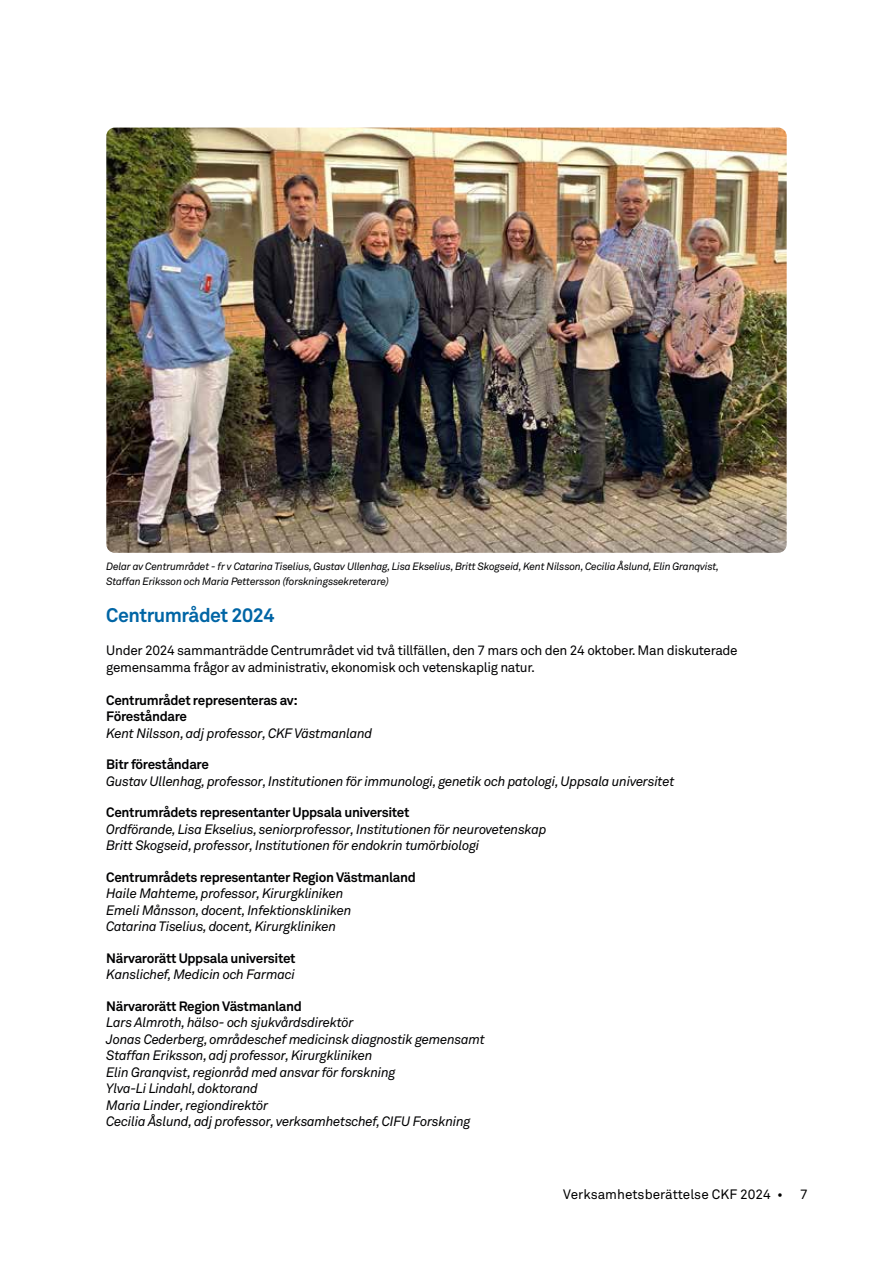
<style>
.page{position:relative;width:893px;height:1263px;background:#fff}
.page>*{position:absolute;margin:0;border:0;box-sizing:border-box;transform-origin:0 0}
.t1{font:700 19.5px "Akkurat Std";letter-spacing:-.025em;color:#0065a5}
.t2{font:italic 13.5px/16.5px "Akkurat Std";letter-spacing:-.025em;color:#020203}
.t3{font:700 13.5px/16.5px "Akkurat Std";letter-spacing:-.025em;color:#020203}
.t4{font:13.5px/16.5px "Akkurat Std";letter-spacing:-.025em;color:#020203}
.t5{font:13.5px "Akkurat Std";color:#000}
.t6{font:italic 10.5px/15px "Akkurat Std";letter-spacing:-.025em;color:#020203}
</style>
<div class="page">
<img style="left:106px;top:128px;width:681px;height:425px">
<p class="t6" style="left:106px;top:559px;width:615px">Delar av Centrumrådet - fr v Catarina Tiselius, Gustav Ullenhag, Lisa Ekselius, Britt Skogseid, Kent Nilsson, Cecilia Åslund, Elin Granqvist,<br>Staffan Eriksson och Maria Pettersson (forskningssekreterare)</p>
<h1 class="t1" style="left:106px;top:603px;width:170px">Centrumrådet 2024</h1>
<p class="t4" style="left:106px;top:642px;width:633px">Under 2024 sammanträdde Centrumrådet vid två tillfällen, den 7 mars och den 24 oktober. Man diskuterade gemensamma frågor av administrativ, ekonomisk och vetenskaplig natur.</p>
<p class="t3" style="left:106px;top:692px;width:193px">Centrumrådet representeras av:<br>Föreståndare</p>
<p class="t2" style="left:106px;top:725px;width:267px">Kent Nilsson, adj professor, CKF Västmanland</p>
<p class="t3" style="left:106px;top:756px;width:104px">Bitr föreståndare</p>
<p class="t2" style="left:106px;top:773px;width:570px">Gustav Ullenhag, professor, Institutionen för immunologi, genetik och patologi, Uppsala universitet</p>
<p class="t3" style="left:106px;top:804px;width:305px">Centrumrådets representanter Uppsala universitet</p>
<p class="t2" style="left:106px;top:821px;width:442px">Ordförande, Lisa Ekselius, seniorprofessor, Institutionen för neurovetenskap<br>Britt Skogseid, professor, Institutionen för endokrin tumörbiologi</p>
<p class="t3" style="left:106px;top:869px;width:311px">Centrumrådets representanter Region Västmanland</p>
<p class="t2" style="left:106px;top:885px;width:247px">Haile Mahteme, professor, Kirurgkliniken<br>Emeli Månsson, docent, Infektionskliniken<br>Catarina Tiselius, docent, Kirurgkliniken</p>
<p class="t3" style="left:106px;top:950px;width:191px">Närvarorätt Uppsala universitet</p>
<p class="t2" style="left:106px;top:966px;width:190px">Kanslichef, Medicin och Farmaci</p>
<p class="t3" style="left:106px;top:998px;width:197px">Närvarorätt Region Västmanland</p>
<p class="t2" style="left:106px;top:1014px;width:380px">Lars Almroth, hälso- och sjukvårdsdirektör<br>Jonas Cederberg, områdeschef medicinsk diagnostik gemensamt Staffan Eriksson, adj professor, Kirurgkliniken<br>Elin Granqvist, regionråd med ansvar för forskning<br>Ylva-Li Lindahl, doktorand<br>Maria Linder, regiondirektör<br>Cecilia Åslund, adj professor, verksamhetschef, CIFU Forskning</p>
<p class="t5" style="left:563px;top:1186px;width:221px">Verksamhetsberättelse CKF 2024 •</p>
<p class="t5" style="left:800px;top:1186px;width:9px">7</p>
</div>
